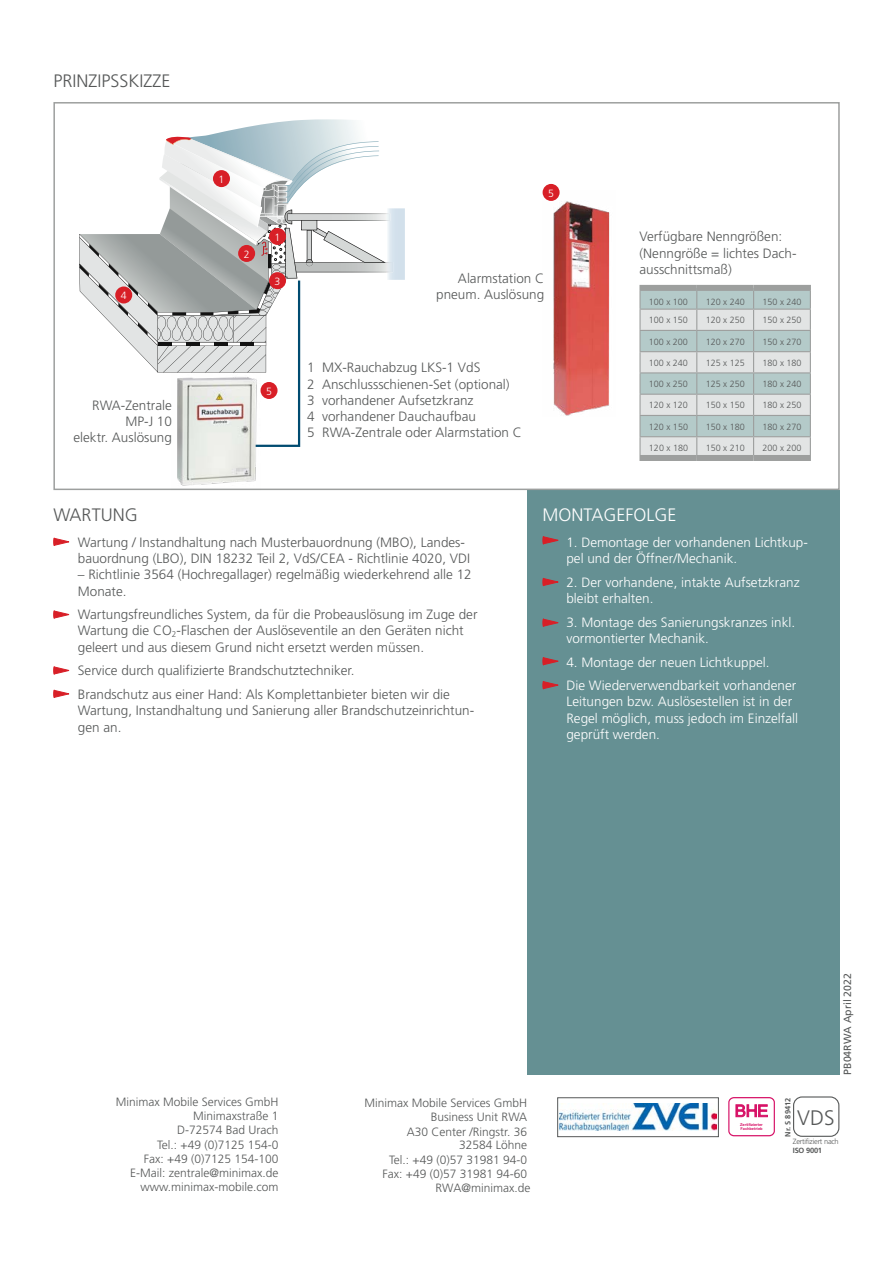
<style>
.page{position:relative;width:893px;height:1263px;background:#fff}
.page>*{position:absolute;margin:0;border:0;box-sizing:border-box;transform-origin:0 0}
.t1{font:300 21px "Frutiger CE";color:#565858}
.t2{font:300 18px "Frutiger CE";color:#565858}
.t3{font:300 18px "Frutiger CE";color:#fff}
.t4{font:300 13.5px/16.2px "Frutiger CE";color:#565858}
.t5{font:300 13.5px/16.2px "Frutiger CE";color:#fff}
.t6{font:300 12px/14.2px "Frutiger CE";color:#565858;text-align:right}
.t7{font:10.5px "Frutiger CE";color:#565858}
.t8{font:300 10.5px "Frutiger CE";color:#fff}
.t9{font:300 9px "Frutiger CE";color:#565858}
.t10{font:300 7.5px "Frutiger CE";letter-spacing:-.03em;color:#565858}
.t11{font:700 7.5px "Frutiger CE";letter-spacing:-.015em;color:#565858}
.t12{font:700 3.9px/4.3px "Arial";color:#d71267}
</style>
<div class="page">
<div style="left:527px;top:490px;width:313px;height:585px;background:#659093"></div>
<div style="left:53px;top:102px;width:787px;height:388px;border:2px solid #9d9f9e"></div>
<div style="left:793px;top:1096px;width:46px;height:41px;border:1px solid #565858;border-radius:9px"></div>
<svg style="left:54px;top:538px;width:16px;height:8px"></svg>
<svg style="left:543px;top:536px;width:16px;height:8px"></svg>
<svg style="left:543px;top:578px;width:16px;height:8px"></svg>
<svg style="left:543px;top:619px;width:16px;height:7px"></svg>
<svg style="left:543px;top:657px;width:16px;height:8px"></svg>
<svg style="left:543px;top:681px;width:16px;height:8px"></svg>
<img style="left:543px;top:195px;width:67px;height:221px">
<svg style="left:79px;top:119px;width:326px;height:328px"></svg>
<svg style="left:639px;top:291px;width:172px;height:164px"></svg>
<div style="left:639px;top:455px;width:58px;height:6px;background:#9d9f9e"></div>
<div style="left:697px;top:455px;width:57px;height:6px;background:#9d9f9e"></div>
<div style="left:754px;top:455px;width:57px;height:6px;background:#9d9f9e"></div>
<div style="left:639px;top:285px;width:58px;height:6px;background:#9d9f9e"></div>
<div style="left:697px;top:285px;width:57px;height:6px;background:#9d9f9e"></div>
<div style="left:754px;top:285px;width:57px;height:6px;background:#9d9f9e"></div>
<img style="left:172px;top:372px;width:89px;height:118px">
<div style="left:213px;top:170px;width:17px;height:17px;background:#d81f27;border-radius:50%"></div>
<div style="left:238px;top:245px;width:17px;height:17px;background:#d81f27;border-radius:50%"></div>
<div style="left:269px;top:228px;width:17px;height:17px;background:#d81f27;border-radius:50%"></div>
<div style="left:269px;top:272px;width:17px;height:17px;background:#d81f27;border-radius:50%"></div>
<div style="left:115px;top:286px;width:17px;height:17px;background:#d81f27;border-radius:50%"></div>
<div style="left:261px;top:382px;width:17px;height:17px;background:#d81f27;border-radius:50%"></div>
<div style="left:543px;top:184px;width:17px;height:17px;background:#d81f27;border-radius:50%"></div>
<svg style="left:54px;top:611px;width:16px;height:7px"></svg>
<svg style="left:54px;top:666px;width:16px;height:8px"></svg>
<svg style="left:54px;top:690px;width:16px;height:8px"></svg>
<div style="left:728px;top:1097px;width:47px;height:39px;border:1px solid #d71267;border-radius:5px"></div>
<svg style="left:735px;top:1104px;width:33px;height:13px"></svg>
<img style="left:559px;top:1104px;width:158px;height:26px">
<div style="left:557px;top:1097px;width:162px;height:40px;border:1px solid #565858"></div>
<h2 class="t2" style="left:53px;top:70px;width:118px">PRINZIPSSKIZZE</h2>
<p class="t8" style="left:121px;top:289px;width:7px">4</p>
<p class="t4" style="left:73px;top:397px;width:100px;text-align:right">RWA-Zentrale<br>MP-J 10<br>elektr. Auslösung</p>
<p class="t8" style="left:219px;top:173px;width:7px">1</p>
<p class="t8" style="left:244px;top:248px;width:7px">2</p>
<p class="t8" style="left:275px;top:231px;width:7px">1</p>
<p class="t8" style="left:275px;top:275px;width:7px">3</p>
<p class="t8" style="left:266px;top:385px;width:7px">5</p>
<p class="t8" style="left:548px;top:187px;width:7px">5</p>
<p class="t4" style="left:436px;top:270px;width:110px;text-align:right">Alarmstation C pneum. Auslösung</p>
<p class="t4" style="left:307px;top:359px;width:216px">1 MX-Rauchabzug LKS-1 VdS<br>2 Anschlussschienen-Set (optional)<br>3 vorhandener Aufsetzkranz<br>4 vorhandener Dauchaufbau<br>5 RWA-Zentrale oder Alarmstation C</p>
<p class="t4" style="left:639px;top:228px;width:159px">Verfügbare Nenngrößen: (Nenngröße = lichtes Dach&shy;ausschnittsmaß)</p>
<p class="t9" style="left:649px;top:296px;width:41px">100 x 100</p>
<p class="t9" style="left:706px;top:296px;width:41px">120 x 240</p>
<p class="t9" style="left:762px;top:296px;width:41px">150 x 240</p>
<p class="t9" style="left:649px;top:315px;width:41px">100 x 150</p>
<p class="t9" style="left:706px;top:315px;width:41px">120 x 250</p>
<p class="t9" style="left:762px;top:315px;width:41px">150 x 250</p>
<p class="t9" style="left:649px;top:336px;width:41px">100 x 200</p>
<p class="t9" style="left:706px;top:336px;width:41px">120 x 270</p>
<p class="t9" style="left:762px;top:336px;width:41px">150 x 270</p>
<p class="t9" style="left:649px;top:358px;width:41px">100 x 240</p>
<p class="t9" style="left:706px;top:358px;width:41px">125 x 125</p>
<p class="t9" style="left:762px;top:358px;width:41px">180 x 180</p>
<p class="t9" style="left:649px;top:379px;width:41px">100 x 250</p>
<p class="t9" style="left:706px;top:379px;width:41px">125 x 250</p>
<p class="t9" style="left:762px;top:379px;width:41px">180 x 240</p>
<p class="t9" style="left:649px;top:400px;width:41px">120 x 120</p>
<p class="t9" style="left:706px;top:400px;width:41px">150 x 150</p>
<p class="t9" style="left:762px;top:400px;width:41px">180 x 250</p>
<p class="t9" style="left:649px;top:421px;width:41px">120 x 150</p>
<p class="t9" style="left:706px;top:421px;width:41px">150 x 180</p>
<p class="t9" style="left:762px;top:421px;width:41px">180 x 270</p>
<p class="t9" style="left:649px;top:443px;width:41px">120 x 180</p>
<p class="t9" style="left:706px;top:443px;width:41px">150 x 210</p>
<p class="t9" style="left:762px;top:443px;width:41px">200 x 200</p>
<h2 class="t2" style="left:53px;top:504px;width:86px">WARTUNG</h2>
<h2 class="t3" style="left:543px;top:504px;width:135px">MONTAGEFOLGE</h2>
<p class="t5" style="left:566px;top:534px;width:243px">1. Demontage der vorhandenen Lichtkup&shy;pel und der Öffner/Mechanik.</p>
<p class="t5" style="left:566px;top:574px;width:235px">2. Der vorhandene, intakte Aufsetzkranz bleibt erhalten.</p>
<p class="t5" style="left:566px;top:614px;width:230px">3. Montage des Sanierungskranzes inkl. vormontierter Mechanik.</p>
<p class="t5" style="left:566px;top:650px;width:231px;line-height:23.7px">4. Montage der neuen Lichtkuppel.<br>Die Wiederverwendbarkeit vorhandener</p>
<p class="t5" style="left:566px;top:693px;width:233px">Leitungen bzw. Auslösestellen ist in der<br>Regel möglich, muss jedoch im Einzelfall geprüft werden.</p>
<p class="t4" style="left:78px;top:534px;width:394px">Wartung / Instandhaltung nach Musterbauordnung (MBO), Landes&shy;bauordnung (LBO), DIN 18232 Teil 2, VdS/CEA - Richtlinie 4020, VDI</p>
<p class="t4" style="left:78px;top:566px;width:395px">– Richtlinie 3564 (Hochregallager) regelmäßig wiederkehrend alle 12<br>Monate.</p>
<p class="t4" style="left:78px;top:606px;width:401px">Wartungsfreundliches System, da für die Probeauslösung im Zuge der<br>Wartung die CO<sub>2</sub>-Flaschen der Auslöseventile an den Geräten nicht geleert und aus diesem Grund nicht ersetzt werden müssen.</p>
<p class="t4" style="left:78px;top:659px;width:374px;line-height:23.7px">Service durch qualifizierte Brandschutztechniker.<br>Brandschutz aus einer Hand: Als Komplettanbieter bieten wir die</p>
<p class="t4" style="left:78px;top:702px;width:398px">Wartung, Instandhaltung und Sanierung aller Brandschutzeinrichtun&shy;gen an.</p>
<p class="t7" style="left:841px;top:1074px;width:103px;rotate:-90deg">PB04RWA April 2022</p>
<p class="t6" style="left:116px;top:1094px;width:164px">Minimax Mobile Services GmbH<br>Minimaxstraße 1<br>D-72574 Bad Urach<br>Tel.: +49 (0)7125 154-0<br>Fax: +49 (0)7125 154-100<br>E-Mail: zentrale@minimax.de www.minimax-mobile.com</p>
<p class="t6" style="left:364px;top:1095px;width:167px">Minimax Mobile Services GmbH<br>Business Unit RWA<br>A30 Center /Ringstr. 36<br>32584 Löhne<br>Tel.: +49 (0)57 31981 94-0<br>Fax: +49 (0)57 31981 94-60<br>RWA@minimax.de</p>
<p class="t12" style="left:740px;top:1122px;width:24px">Zertifizierter<br>Fachbetrieb</p>
<p class="t11" style="left:783px;top:1136px;width:40px;rotate:-90deg">Nr. S 89412</p>
<h1 class="t1" style="left:797px;top:1105px;width:39px">VDS</h1>
<p class="t10" style="left:793px;top:1137px;width:47px">Zertifiziert nach</p>
<p class="t11" style="left:793px;top:1146px;width:31px">ISO 9001</p>
</div>
